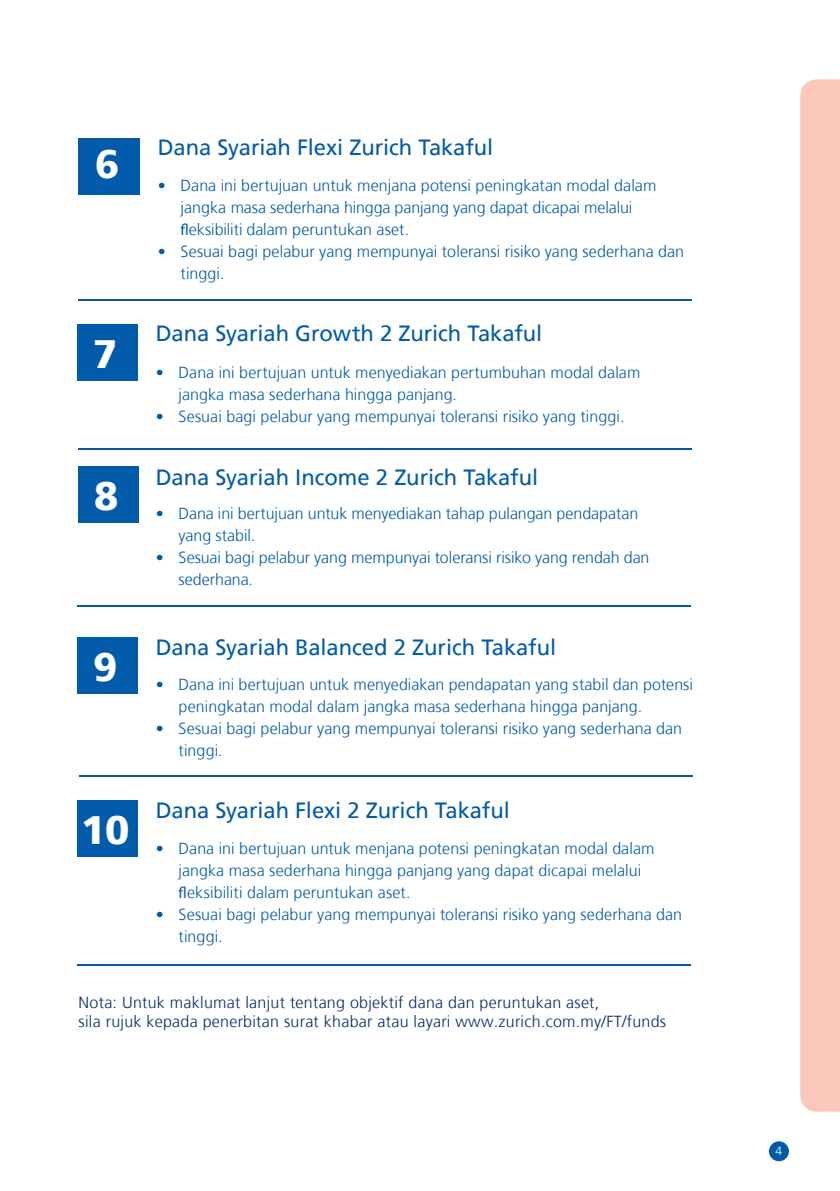
<style>
.page{position:relative;width:840px;height:1191px;background:#fff}
.page>*{position:absolute;margin:0;border:0;box-sizing:border-box;transform-origin:0 0}
.t1{font:900 39.6px "Frutiger";color:#fff}
.t2{font:22px "Frutiger";letter-spacing:-.005em;color:#015aaa}
.t3{font:300 16px/22px "Frutiger";letter-spacing:.005em;color:#015aaa}
.t4{font:300 16px/19.2px "Frutiger";letter-spacing:.015em;color:#04286b}
.t5{font:300 12px "Frutiger";color:#fff}
.s1{font-family:"Myriad Pro";font-weight:400}
</style>
<div class="page">
<div style="left:78px;top:138px;width:62px;height:56px;background:#015aaa"></div>
<div style="left:768px;top:1141px;width:20px;height:20px;background:#015aaa;border-radius:50%"></div>
<div style="left:800px;top:79px;width:39px;height:1032px;background:#fbc7bb"></div>
<div style="left:77px;top:324px;width:61px;height:56px;background:#015aaa"></div>
<div style="left:78px;top:466px;width:61px;height:57px;background:#015aaa"></div>
<div style="left:77px;top:637px;width:61px;height:57px;background:#015aaa"></div>
<div style="left:77px;top:800px;width:61px;height:57px;background:#015aaa"></div>
<hr style="left:78px;top:299px;width:613px;height:2px;background:#015aaa">
<hr style="left:78px;top:448px;width:613px;height:2px;background:#015aaa">
<hr style="left:77px;top:605px;width:613px;height:2px;background:#015aaa">
<hr style="left:79px;top:775px;width:613px;height:2px;background:#015aaa">
<hr style="left:77px;top:963px;width:613px;height:2px;background:#015aaa">
<h1 class="t1" style="left:95px;top:140px;width:26px">6</h1>
<h1 class="t1" style="left:93px;top:330px;width:26px">7</h1>
<h1 class="t1" style="left:94px;top:472px;width:26px">8</h1>
<h1 class="t1" style="left:93px;top:643px;width:26px">9</h1>
<h1 class="t1" style="left:81px;top:806px;width:50px">10</h1>
<h2 class="t2" style="left:158px;top:134px;width:337px">Dana Syariah Flexi Zurich Takaful</h2>
<p class="t3" style="left:180px;top:175px;width:477px;text-indent:-23px">• Dana ini bertujuan untuk menjana potensi peningkatan modal dalam jangka masa sederhana hingga panjang yang dapat dicapai melalui <span class="s1">fl</span>eksibiliti dalam peruntukan aset.</p>
<p class="t3" style="left:180px;top:241px;width:504px;text-indent:-23px">• Sesuai bagi pelabur yang mempunyai toleransi risiko yang sederhana dan tinggi.</p>
<h2 class="t2" style="left:156px;top:320px;width:388px">Dana Syariah Growth 2 Zurich Takaful</h2>
<p class="t3" style="left:178px;top:362px;width:463px;text-indent:-23px">• Dana ini bertujuan untuk menyediakan pertumbuhan modal dalam jangka masa sederhana hingga panjang.</p>
<p class="t3" style="left:156px;top:406px;width:470px">• Sesuai bagi pelabur yang mempunyai toleransi risiko yang tinggi.</p>
<h2 class="t2" style="left:156px;top:464px;width:383px">Dana Syariah Income 2 Zurich Takaful</h2>
<p class="t3" style="left:178px;top:503px;width:461px;text-indent:-23px">• Dana ini bertujuan untuk menyediakan tahap pulangan pendapatan yang stabil.</p>
<p class="t3" style="left:178px;top:547px;width:472px;text-indent:-23px">• Sesuai bagi pelabur yang mempunyai toleransi risiko yang rendah dan sederhana.</p>
<h2 class="t2" style="left:156px;top:635px;width:401px">Dana Syariah Balanced 2 Zurich Takaful</h2>
<p class="t3" style="left:178px;top:673px;width:515px;text-indent:-23px">• Dana ini bertujuan untuk menyediakan pendapatan yang stabil dan potensi peningkatan modal dalam jangka masa sederhana hingga panjang.</p>
<p class="t3" style="left:178px;top:717px;width:505px;text-indent:-23px">• Sesuai bagi pelabur yang mempunyai toleransi risiko yang sederhana dan tinggi.</p>
<h2 class="t2" style="left:156px;top:797px;width:355px">Dana Syariah Flexi 2 Zurich Takaful</h2>
<p class="t3" style="left:178px;top:838px;width:477px;text-indent:-23px">• Dana ini bertujuan untuk menjana potensi peningkatan modal dalam jangka masa sederhana hingga panjang yang dapat dicapai melalui <span class="s1">fl</span>eksibiliti dalam peruntukan aset.</p>
<p class="t3" style="left:178px;top:904px;width:505px;text-indent:-23px">• Sesuai bagi pelabur yang mempunyai toleransi risiko yang sederhana dan tinggi.</p>
<p class="t4" style="left:79px;top:992px;width:588px">Nota: Untuk maklumat lanjut tentang objektif dana dan peruntukan aset,<br>sila rujuk kepada penerbitan surat khabar atau layari www.zurich.com.my/FT/funds</p>
<p class="t5" style="left:775px;top:1144px;width:8px">4</p>
</div>
